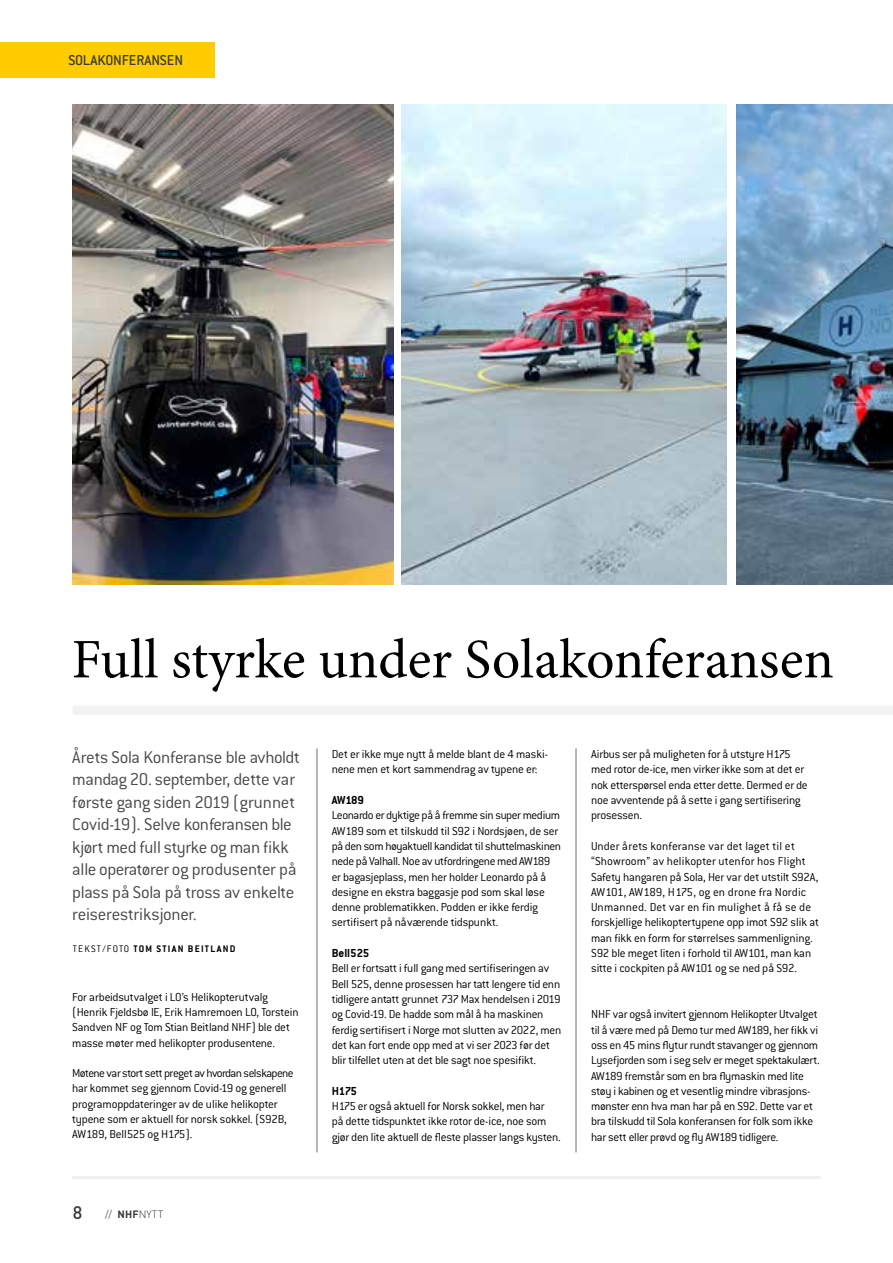
<style>
.page{position:relative;width:893px;height:1263px;background:#fff}
.page>*{position:absolute;margin:0;border:0;box-sizing:border-box;transform-origin:0 0}
.t1{font:55.8px "Minion Pro";color:#000}
.t2{font:300 18.75px/22.5px "Conduit ITC";letter-spacing:-.015em;color:#484847}
.t3{font:500 18px "DINOT";color:#3a3a39}
.t4{font:500 15.75px "Conduit ITC";color:#3a3a39}
.t5{font:300 12.75px/15.3px "Conduit ITC";letter-spacing:-.02em;color:#000}
.t6{font:300 12.75px/15.3px "Conduit ITC";color:#000}
.t7{font:700 12.75px "Conduit ITC";color:#000}
.t8{font:700 10.5px "Conduit ITC";letter-spacing:.12em;color:#000}
.t9{font:300 10.5px "DINOT";color:#3a3a39}
.s1{font-weight:300}
.s2{font-weight:700}
</style>
<div class="page">
<hr style="left:72px;top:1176px;width:749px;height:3px;background:#f0f0f0">
<img style="left:73px;top:105px;width:320px;height:480px">
<img style="left:402px;top:105px;width:325px;height:480px">
<img style="left:737px;top:105px;width:156px;height:480px">
<div style="left:0;top:43px;width:215px;height:35px;background:#fc0"></div>
<div style="left:73px;top:706px;width:820px;height:9px;background:#f2f2f2"></div>
<hr style="left:317px;top:748px;width:1px;height:404px;background:#6e6e6e">
<hr style="left:576px;top:748px;width:1px;height:404px;background:#6e6e6e">
<p class="t4" style="left:68px;top:52px;width:116px">SOLAKONFERANSEN</p>
<h1 class="t1" style="left:72px;top:622px;width:764px">Full styrke under Solakonferansen</h1>
<p class="t2" style="left:72px;top:746px;width:229px">Årets Sola Konferanse ble avholdt mandag 20. september, dette var første gang siden 2019 (grunnet<br>Covid-19). Selve konferansen ble kjørt med full styrke og man fikk alle operatører og produsenter på plass på Sola på tross av enkelte reiserestriksjoner.</p>
<p class="t8" style="left:73px;top:942px;width:164px"><span class="s1">TEKST/FOTO</span> TOM STIAN BEITLAND</p>
<p class="t5" style="left:72px;top:989px;width:228px">For arbeidsutvalget i LO’s Helikopterutvalg (Henrik Fjeldsbø IE, Erik Hamremoen LO, Torstein Sandven NF og Tom Stian Beitland NHF) ble det masse møter med helikopter produsentene.</p>
<p class="t5" style="left:72px;top:1065px;width:223px">Møtene var stort sett preget av hvordan selskapene har kommet seg gjennom Covid-19 og generell programoppdateringer av de ulike helikopter typene som er aktuell for norsk sokkel. (S92B, AW189, Bell525 og H175).</p>
<h3 class="t3" style="left:73px;top:1201px;width:11px">8</h3>
<p class="t9" style="left:105px;top:1208px;width:60px">// <span class="s2">NHF</span>NYTT</p>
<p class="t5" style="left:332px;top:746px;width:218px">Det er ikke mye nytt å melde blant de 4 maski&shy;nene men et kort sammendrag av typene er:</p>
<p class="t7" style="left:332px;top:793px;width:34px">AW189</p>
<p class="t5" style="left:332px;top:808px;width:231px">Leonardo er dyktige på å fremme sin super medium AW189 som et tilskudd til S92 i Nordsjøen, de ser på den som høyaktuell kandidat til shuttelmaskinen nede på Valhall. Noe av utfordringene med AW189 er bagasjeplass, men her holder Leonardo på å designe en ekstra baggasje pod som skal løse denne problematikken. Podden er ikke ferdig sertifisert på nåværende tidspunkt.</p>
<p class="t7" style="left:332px;top:946px;width:39px">Bell525</p>
<p class="t5" style="left:332px;top:961px;width:231px">Bell er fortsatt i full gang med sertifiseringen av Bell 525, denne prosessen har tatt lengere tid enn tidligere antatt grunnet 737 Max hendelsen i 2019 og Covid-19. De hadde som mål å ha maskinen ferdig sertifisert i Norge mot slutten av 2022, men det kan fort ende opp med at vi ser 2023 før det blir tilfellet uten at det ble sagt noe spesifikt.</p>
<p class="t7" style="left:332px;top:1083px;width:27px">H175</p>
<p class="t5" style="left:332px;top:1098px;width:230px">H175 er også aktuell for Norsk sokkel, men har<br>på dette tidspunktet ikke rotor de-ice, noe som gjør den lite aktuell de fleste plasser langs kysten.</p>
<p class="t5" style="left:591px;top:746px;width:218px">Airbus ser på muligheten for å utstyre H175 med rotor de-ice, men virker ikke som at det er nok etterspørsel enda etter dette. Dermed er de noe avventende på å sette i gang sertifisering prosessen.</p>
<p class="t6" style="left:591px;top:838px;width:229px">Under årets konferanse var det laget til et “Showroom” av helikopter utenfor hos Flight Safety hangaren på Sola, Her var det utstilt S92A, AW101, AW189, H175, og en drone fra Nordic Unmanned. Det var en fin mulighet å få se de forskjellige helikoptertypene opp imot S92 slik at man fikk en form for størrelses sammenligning.<br>S92 ble meget liten i forhold til AW101, man kan sitte i cockpiten på AW101 og se ned på S92.</p>
<p class="t5" style="left:591px;top:1007px;width:230px">NHF var også invitert gjennom Helikopter Utvalget til å være med på Demo tur med AW189, her fikk vi oss en 45 mins flytur rundt stavanger og gjennom Lysefjorden som i seg selv er meget spektakulært.<br>AW189 fremstår som en bra flymaskin med lite støy i kabinen og et vesentlig mindre vibrasjons&shy;mønster enn hva man har på en S92. Dette var et bra tilskudd til Sola konferansen for folk som ikke har sett eller prøvd og fly AW189 tidligere.</p>
</div>
